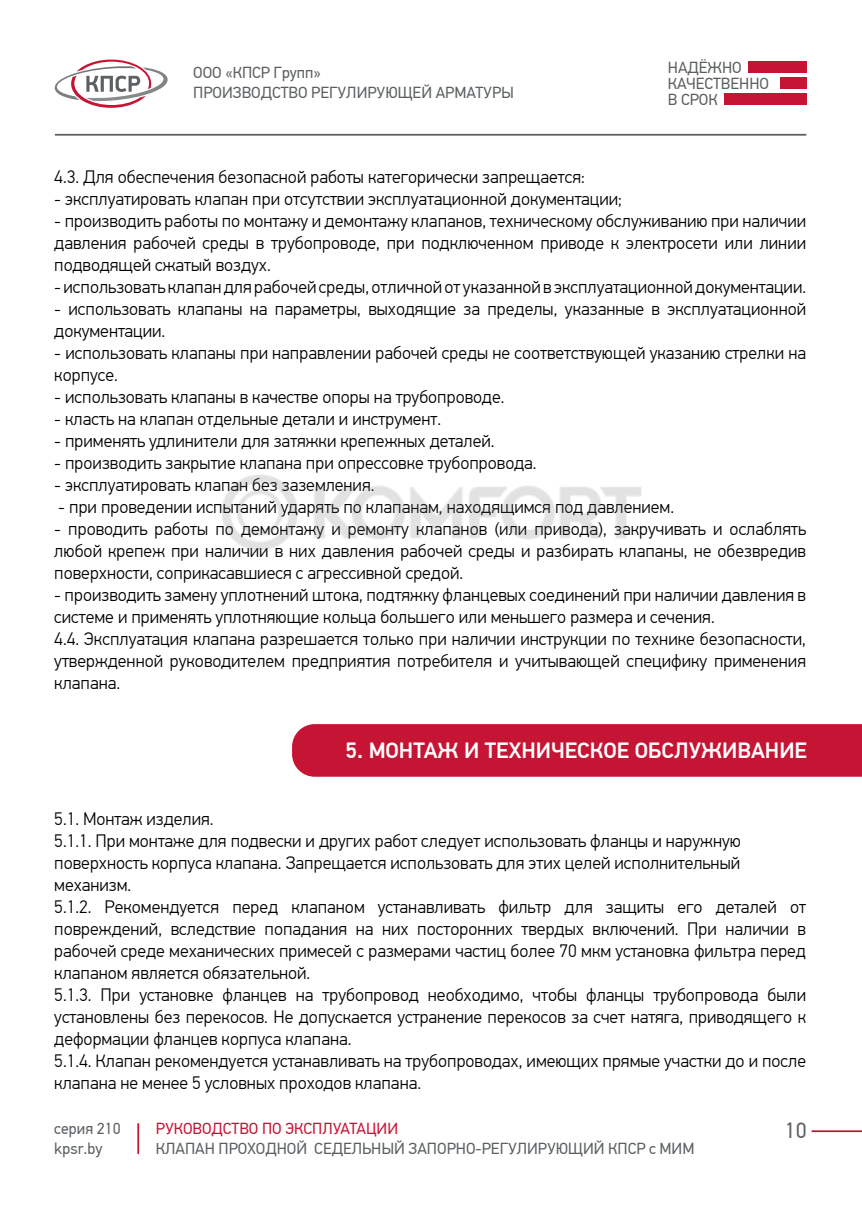
<style>
.page{position:relative;width:862px;height:1214px;background:#fff}
.page>*{position:absolute;margin:0;border:0;box-sizing:border-box;transform-origin:0 0}
.t1{font:500 22px "PF Din Text Pro";color:#fff}
.t2{font:22px "PF Din Text Pro";color:#5c6062}
.t3{font:300 18px/22px "PF Din Text Pro";color:#000}
.t4{font:16px/20px "PF Din Text Pro";color:#5c6062}
.t5{font:16px "PF Din Text Pro";color:#c61534}
.t6{font:16px/16px "PF Din Text Pro";color:#5d6062}
</style>
<div class="page">
<div style="left:780px;top:78px;width:26px;height:11px;background:#c61534"></div>
<svg style="left:55px;top:60px;width:113px;height:48px"></svg>
<div style="left:747px;top:62px;width:59px;height:11px;background:#c61534"></div>
<div style="left:724px;top:94px;width:82px;height:11px;background:#c61534"></div>
<hr style="left:137px;top:1122px;width:2px;height:31px;background:#c61534">
<hr style="left:55px;top:134px;width:751px;height:2px;background:#5c6062">
<div style="left:292px;top:724px;width:570px;height:52px;background:#c61534"></div>
<svg style="left:811px;top:1130px;width:51px;height:1px"></svg>
<img style="left:222px;top:475px;width:419px;height:75px">
<p class="t4" style="left:193px;top:63px;width:322px">ООО «КПСР Групп»<br>ПРОИЗВОДСТВО РЕГУЛИРУЮЩЕЙ АРМАТУРЫ</p>
<p class="t6" style="left:668px;top:59px;width:103px">НАДЁЖНО<br>КАЧЕСТВЕННО<br>В СРОК</p>
<p class="t3" style="left:54px;top:166px;width:532px">4.3. Для обеспечения безопасной работы категорически запрещается:</p>
<p class="t3" style="left:54px;top:188px;width:569px">- эксплуатировать клапан при отсутствии эксплуатационной документации;</p>
<p class="t3" style="left:54px;top:210px;width:753px;text-align:justify">- производить работы по монтажу и демонтажу клапанов, техническому обслуживанию при наличии давления рабочей среды в трубопроводе, при подключенном приводе к электросети или линии подводящей сжатый воздух.</p>
<p class="t3" style="left:54px;top:276px;width:753px">- использовать клапан для рабочей среды, отличной от указанной в эксплуатационной документации.</p>
<p class="t3" style="left:54px;top:298px;width:753px">- использовать клапаны на параметры, выходящие за пределы, указанные в эксплуатационной документации.</p>
<p class="t3" style="left:54px;top:342px;width:753px">- использовать клапаны при направлении рабочей среды не соответствующей указанию стрелки на корпусе.</p>
<p class="t3" style="left:54px;top:386px;width:451px">- использовать клапаны в качестве опоры на трубопроводе.</p>
<p class="t3" style="left:54px;top:408px;width:388px">- класть на клапан отдельные детали и инструмент.</p>
<p class="t3" style="left:54px;top:430px;width:442px">- применять удлинители для затяжки крепежных деталей.</p>
<p class="t3" style="left:54px;top:452px;width:484px">- производить закрытие клапана при опрессовке трубопровода.</p>
<p class="t3" style="left:54px;top:474px;width:322px">- эксплуатировать клапан без заземления.</p>
<p class="t3" style="left:58px;top:496px;width:617px">- при проведении испытаний ударять по клапанам, находящимся под давлением.</p>
<p class="t3" style="left:54px;top:518px;width:753px;text-align:justify">- проводить работы по демонтажу и ремонту клапанов (или привода), закручивать и ослаблять любой крепеж при наличии в них давления рабочей среды и разбирать клапаны, не обезвредив поверхности, соприкасавшиеся с агрессивной средой.</p>
<p class="t3" style="left:54px;top:584px;width:753px">- производить замену уплотнений штока, подтяжку фланцевых соединений при наличии давления в системе и применять уплотняющие кольца большего или меньшего размера и сечения.<br>4.4. Эксплуатация клапана разрешается только при наличии инструкции по технике безопасности, утвержденной руководителем предприятия потребителя и учитывающей специфику применения клапана.</p>
<p class="t1" style="left:346px;top:737px;width:463px">5. МОНТАЖ И ТЕХНИЧЕСКОЕ ОБСЛУЖИВАНИЕ</p>
<p class="t3" style="left:54px;top:807px;width:753px">5.1. Монтаж изделия.<br>5.1.1. При монтаже для подвески и других работ следует использовать фланцы и наружную поверхность корпуса клапана. Запрещается использовать для этих целей исполнительный механизм.<br>5.1.2. Рекомендуется перед клапаном устанавливать фильтр для защиты его деталей от повреждений, вследствие попадания на них посторонних твердых включений. При наличии в рабочей среде механических примесей с размерами частиц более 70 мкм установка фильтра перед клапаном является обязательной.<br>5.1.3. При установке фланцев на трубопровод необходимо, чтобы фланцы трубопровода были установлены без перекосов. Не допускается устранение перекосов за счет натяга, приводящего к деформации фланцев корпуса клапана.<br>5.1.4. Клапан рекомендуется устанавливать на трубопроводах, имеющих прямые участки до и после клапана не менее 5 условных проходов клапана.</p>
<p class="t2" style="left:785px;top:1117px;width:23px">10</p>
<p class="t4" style="left:54px;top:1118px;width:68px">серия 210 kpsr.by</p>
<p class="t5" style="left:156px;top:1118px;width:244px">РУКОВОДСТВО ПО ЭКСПЛУАТАЦИИ</p>
<p class="t4" style="left:156px;top:1138px;width:540px">КЛАПАН ПРОХОДНОЙ СЕДЕЛЬНЫЙ ЗАПОРНО-РЕГУЛИРУЮЩИЙ КПСР с МИМ</p>
</div>
